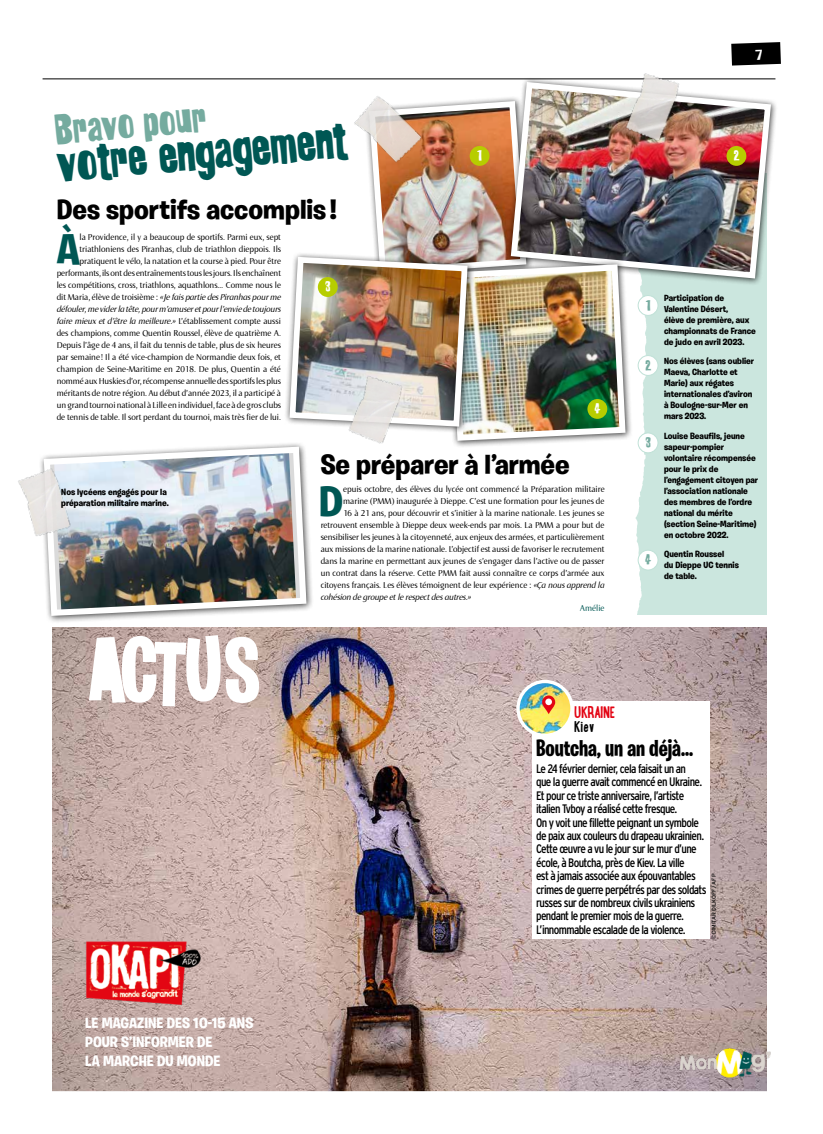
<style>
.page{position:relative;width:823px;height:1134px;background:#fff}
.page>*{position:absolute;margin:0;border:0;box-sizing:border-box;transform-origin:0 0}
.t1{font:700 91.4px "Burbank Big Condensed";color:#fff}
.t2{font:700 42.7px "Burbank Big";color:#005754}
.t3{font:700 42.5px "Grunge";color:#005754}
.t4{font:700 34.6px "Grunge";color:#75ab9f}
.t5{font:700 28px "Burbank Big";color:#000}
.t6{font:700 23.5px "Burbank Big Condensed";color:#000}
.t7{font:700 17.9px "Lunch Box";color:#e30413}
.t8{font:700 16.8px "Lunch Box";color:#000}
.t9{font:700 15px/19px "Burbank Big";color:#fff}
.t10{font:12.3px/13.4px "Interstate Condensed";letter-spacing:-.05em;color:#000}
.t11{font:700 12px "Grunge";color:#fff}
.t12{font:700 12px "Grunge";color:#75ab9f}
.t13{font:9px/12px "Norma";color:#000;text-align:right}
.t14{font:700 9px/11px "Burbank Big";color:#000}
.t15{font:italic 9px "Norma";color:#000}
.t16{font:9px "Norma";color:#005754}
.t17{font:5.6px "Interstate";letter-spacing:-.015em;color:#000}
.s1{font-style:italic}
</style>
<div class="page">
<div style="left:505px;top:77px;width:272px;height:209px;background:#000;opacity:.75"></div>
<img style="left:507px;top:79px;width:266px;height:203px">
<div style="left:444px;top:259px;width:188px;height:189px;background:#000;opacity:.75"></div>
<img style="left:286px;top:98px;width:342px;height:346px">
<hr style="left:43px;top:78px;width:732px;height:1px;background:#000">
<div style="left:38px;top:441px;width:276px;height:182px;background:#000;opacity:.75"></div>
<img style="left:41px;top:443px;width:268px;height:176px">
<div style="left:469px;top:146px;width:20px;height:20px;background:#b7cd00;border-radius:50%"></div>
<div style="left:637px;top:295px;width:21px;height:21px;border:1px solid #c0e1d7;border-radius:50%"></div>
<div style="left:637px;top:355px;width:21px;height:21px;border:1px solid #c0e1d7;border-radius:50%"></div>
<div style="left:637px;top:432px;width:21px;height:21px;border:1px solid #c0e1d7;border-radius:50%"></div>
<div style="left:637px;top:550px;width:21px;height:20px;border:1px solid #c0e1d7;border-radius:50%"></div>
<div style="left:726px;top:146px;width:20px;height:20px;background:#b7cd00;border-radius:50%"></div>
<div style="left:317px;top:277px;width:20px;height:20px;background:#b7cd00;border-radius:50%"></div>
<div style="left:587px;top:399px;width:20px;height:20px;background:#b7cd00;border-radius:50%"></div>
<img style="left:618px;top:73px;width:64px;height:72px">
<img style="left:348px;top:96px;width:78px;height:73px">
<img style="left:341px;top:371px;width:64px;height:73px">
<img style="left:18px;top:466px;width:56px;height:76px">
<img style="left:53px;top:627px;width:712px;height:464px">
<div style="left:532px;top:701px;width:177px;height:238px;background:#fff"></div>
<img style="left:517px;top:681px;width:54px;height:54px;border-radius:27px">
<div style="left:516px;top:680px;width:57px;height:57px;border:3px solid #fff;border-radius:50%"></div>
<svg style="left:542px;top:695px;width:13px;height:19px"></svg>
<div style="left:545px;top:698px;width:6px;height:7px;background:#fff;border-radius:50%"></div>
<img style="left:82px;top:938px;width:123px;height:72px">
<img style="left:677px;top:1048px;width:94px;height:31px">
<svg style="left:88px;top:637px;width:37px;height:66px;background:#c4b0ab"></svg>
<svg style="left:153px;top:641px;width:33px;height:66px;background:#bfa6a1"></svg>
<svg style="left:224px;top:636px;width:36px;height:67px;background:#c4aca3"></svg>
<svg style="left:731px;top:42px;width:49px;height:24px"></svg>
<h3 class="t4" style="left:53px;top:105px;width:153px;rotate:-5deg">Bravo pour</h3>
<h3 class="t3" style="left:56px;top:133px;width:290px;rotate:-5deg">votre engagement</h3>
<h3 class="t5" style="left:57px;top:193px;width:281px">Des sportifs accomplis !</h3>
<h2 class="t2" style="left:57px;top:223px;width:25px">À</h2>
<p class="t13" style="left:57px;top:231px;width:226px">la Providence, il y a beaucoup de sportifs. Parmi eux, sept triathloniens des Piranhas, club de triathlon dieppois. Ils pratiquent le vélo, la natation et la course à pied. Pour être performants, ils ont des entraînements tous les jours. Ils enchaînent les compétitions, cross, triathlons, aquathlons… Comme nous le dit Maria, élève de troisième : <span class="s1">«Je fais partie des Piranhas pour me défouler, me vider la tête, pour m’amuser et pour l’envie de toujours faire mieux et d’être la meilleure.»</span> L’établissement compte aussi des champions, comme Quentin Roussel, élève de quatrième A.<br>Depuis l’âge de 4 ans, il fait du tennis de table, plus de six heures par semaine ! Il a été vice-champion de Normandie deux fois, et champion de Seine-Maritime en 2018. De plus, Quentin a été nommé aux Huskies d’or, récompense annuelle des sportifs les plus méritants de notre région. Au début d’année 2023, il a participé à un grand tournoi national à Lille en individuel, face à de gros clubs de tennis de table. Il sort perdant du tournoi, mais très fier de lui.</p>
<h3 class="t11" style="left:325px;top:278px;width:7px">3</h3>
<h3 class="t11" style="left:477px;top:147px;width:6px">1</h3>
<h3 class="t11" style="left:594px;top:400px;width:7px">4</h3>
<p class="t14" style="left:61px;top:486px;width:109px">Nos lycéens engagés pour la préparation militaire marine.</p>
<h1 class="t1" style="left:120px;top:615px;width:103px">C U</h1>
<h3 class="t5" style="left:320px;top:447px;width:250px">Se préparer à l’armée</h3>
<h2 class="t2" style="left:319px;top:475px;width:26px">D</h2>
<p class="t13" style="left:343px;top:483px;width:263px">epuis octobre, des élèves du lycée ont commencé la Préparation militaire</p>
<p class="t13" style="left:343px;top:495px;width:263px">marine (PMM) inaugurée à Dieppe. C’est une formation pour les jeunes de</p>
<p class="t13" style="left:343px;top:507px;width:262px">16 à 21 ans, pour découvrir et s’initier à la marine nationale. Les jeunes se</p>
<p class="t13" style="left:320px;top:519px;width:285px">retrouvent ensemble à Dieppe deux week-ends par mois. La PMM a pour but de</p>
<p class="t13" style="left:320px;top:531px;width:285px">sensibiliser les jeunes à la citoyenneté, aux enjeux des armées, et particulièrement</p>
<p class="t13" style="left:320px;top:543px;width:285px">aux missions de la marine nationale. L’objectif est aussi de favoriser le recrutement</p>
<p class="t13" style="left:320px;top:555px;width:285px">dans la marine en permettant aux jeunes de s’engager dans l’active ou de passer</p>
<p class="t13" style="left:320px;top:567px;width:285px">un contrat dans la réserve. Cette PMM fait aussi connaître ce corps d’armée aux</p>
<p class="t13" style="left:320px;top:579px;width:285px">citoyens français. Les élèves témoignent de leur expérience : <span class="s1">«Ça nous apprend la</span></p>
<p class="t15" style="left:320px;top:592px;width:152px">cohésion de groupe et le respect des autres.»</p>
<p class="t16" style="left:579px;top:603px;width:26px">Amélie</p>
<h3 class="t11" style="left:733px;top:147px;width:7px">2</h3>
<h3 class="t12" style="left:645px;top:296px;width:6px">1</h3>
<h3 class="t12" style="left:645px;top:356px;width:7px">2</h3>
<h3 class="t12" style="left:645px;top:433px;width:7px">3</h3>
<h3 class="t12" style="left:645px;top:551px;width:7px">4</h3>
<p class="t14" style="left:663px;top:292px;width:93px">Participation de<br>Valentine Désert,<br>élève de première, aux championnats de France de judo en avril 2023.</p>
<p class="t14" style="left:663px;top:356px;width:92px">Nos élèves (sans oublier<br>Maeva, Charlotte et<br>Marie) aux régates internationales d’aviron à Boulogne-sur-Mer en mars 2023.</p>
<p class="t14" style="left:663px;top:430px;width:95px">Louise Beaufils, jeune sapeur-pompier volontaire récompensée pour le prix de l’engagement citoyen par l’association nationale des membres de l’ordre national du mérite (section Seine-Maritime) en octobre 2022.</p>
<p class="t14" style="left:663px;top:549px;width:76px">Quentin Roussel<br>du Dieppe UC tennis de table.</p>
<h3 class="t9" style="left:85px;top:1013px;width:169px">LE MAGAZINE DES 10-15 ANS<br>POUR S’INFORMER DE<br>LA MARCHE DU MONDE</h3>
<h3 class="t7" style="left:574px;top:700px;width:42px">UKRAINE</h3>
<h3 class="t8" style="left:574px;top:715px;width:22px">Kiev</h3>
<h3 class="t6" style="left:535px;top:733px;width:158px">Boutcha, un an déjà...</h3>
<p class="t10" style="left:535px;top:762px;width:172px">Le 24 février dernier, cela faisait un an<br>que la guerre avait commencé en Ukraine.<br>Et pour ce triste anniversaire, l’artiste italien Tvboy a réalisé cette fresque.<br>On y voit une fillette peignant un symbole de paix aux couleurs du drapeau ukrainien.<br>Cette œuvre a vu le jour sur le mur d’une école, à Boutcha, près de Kiev. La ville<br>est à jamais associée aux épouvantables crimes de guerre perpétrés par des soldats russes sur de nombreux civils ukrainiens pendant le premier mois de la guerre.<br>L’innommable escalade de la violence.</p>
<p class="t17" style="left:710px;top:939px;width:67px;rotate:-90deg">© DIMITAR DILKOFF / AFP</p>
</div>
